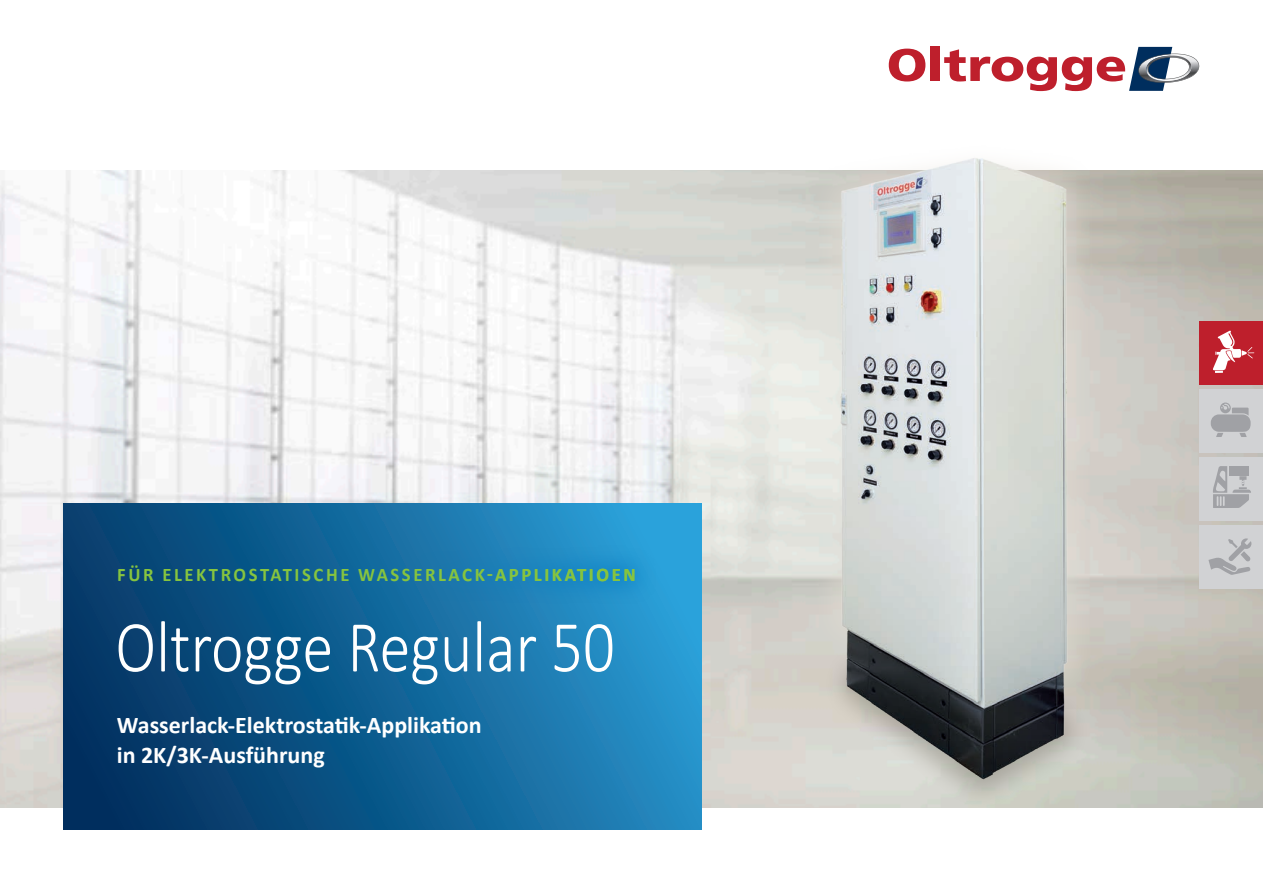
<style>
.page{position:relative;width:1263px;height:893px;background:#fff}
.page>*{position:absolute;margin:0;border:0;box-sizing:border-box;transform-origin:0 0}
.t1{font:300 73.65px "Calibri";color:#fff;scale:.85 1}
.t2{font:700 24px/30px "Calibri";color:#fff}
.t3{font:700 19.2px "Calibri";letter-spacing:.14em;color:#86c43f}
</style>
<div class="page">
<img style="left:0;top:170px;width:1263px;height:638px">
<svg style="left:889px;top:49px;width:36px;height:33px"></svg>
<div style="left:931px;top:47px;width:9px;height:34px;background:#be1f2c"></div>
<svg style="left:944px;top:47px;width:255px;height:44px"></svg>
<svg style="left:64px;top:504px;width:638px;height:325px;background:#136396"></svg>
<div style="left:1199px;top:321px;width:64px;height:64px;background:#be1f2c"></div>
<div style="left:1199px;top:389px;width:64px;height:64px;background:#d1d2d4"></div>
<div style="left:1199px;top:457px;width:64px;height:64px;background:#d1d2d4"></div>
<div style="left:1199px;top:525px;width:64px;height:64px;background:#d1d2d4"></div>
<svg style="left:1211px;top:403px;width:39px;height:34px"></svg>
<svg style="left:1213px;top:331px;width:41px;height:42px"></svg>
<svg style="left:1208px;top:538px;width:43px;height:37px"></svg>
<svg style="left:1213px;top:466px;width:38px;height:42px"></svg>
<img style="left:755px;top:158px;width:391px;height:650px">
<div style="left:103px;top:543px;width:554px;height:62px;background:#0077bf;opacity:.75"></div>
<p class="t3" style="left:117px;top:562px;width:520px">FÜR ELEKTROSTATISCHE WASSERLACK-APPLIKATIOEN</p>
<h1 class="t1" style="left:115px;top:601px;width:589px">Oltrogge Regular 50</h1>
<p class="t2" style="left:117px;top:710px;width:366px">Wasserlack-Elektrostatik-Applikation in 2K/3K-Ausführung</p>
</div>
